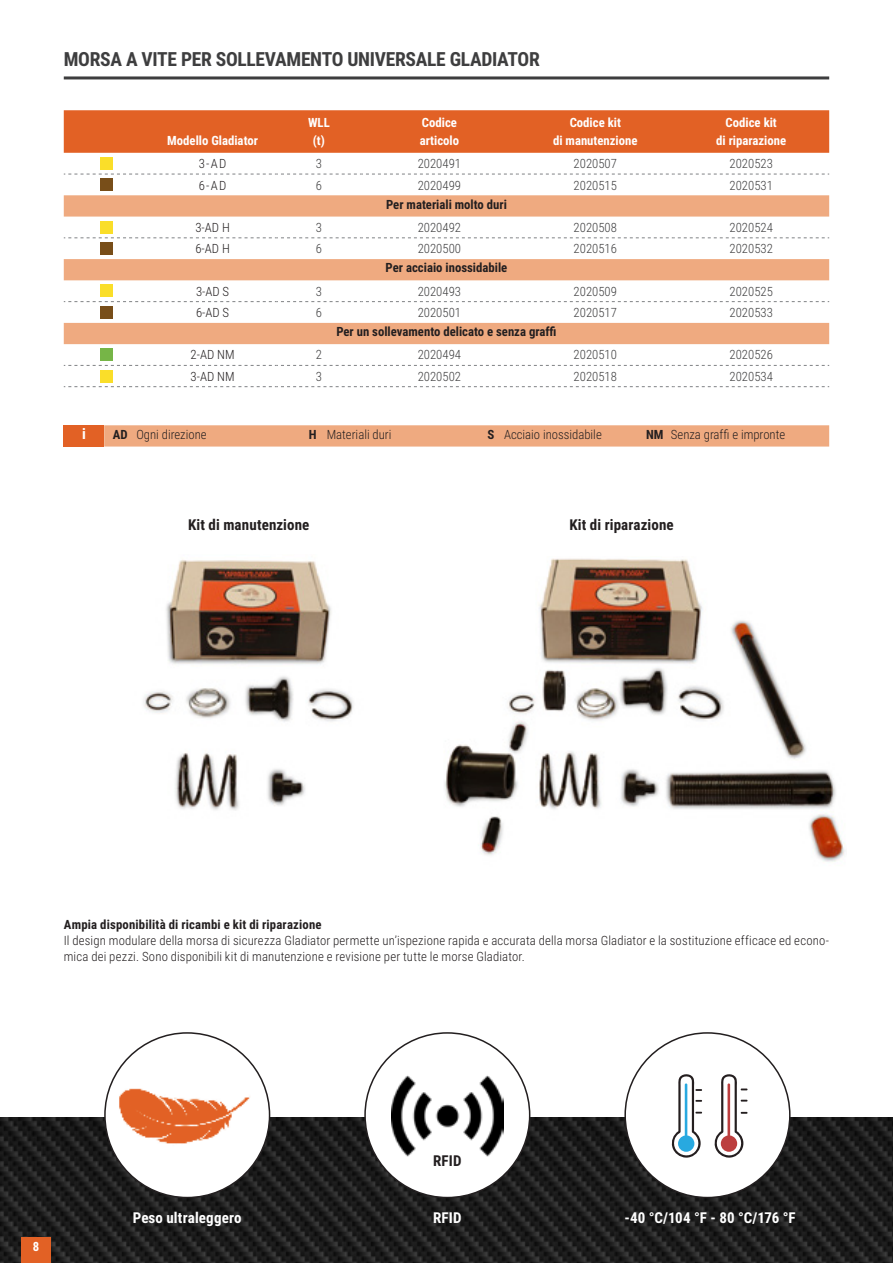
<style>
.page{position:relative;width:893px;height:1263px;background:#fff}
.page>*{position:absolute;margin:0;border:0;box-sizing:border-box;transform-origin:0 0}
._0-kop_2{font:700 19.5px "Roboto Condensed";letter-spacing:-.015em;color:#3e3e3f}
.bij-gecentreerd_bold_10{font:700 15px "Roboto Condensed";letter-spacing:.01em;color:#231f20}
.bij-diap-gecentreerd_10{font:700 15px "Roboto Condensed";letter-spacing:-.01em;color:#fff}
.bij-diap-gecentreerd_10-2{font:700 15px "Roboto Condensed";letter-spacing:.01em;color:#fff}
._1-tekst_italiaans{font:300 12.75px/15.8px "Roboto Condensed";letter-spacing:.01em;color:#231f20}
.t1{font:300 12.75px "Roboto Condensed";color:#3e3e3f}
._3-TK{font:700 12.75px "Roboto Condensed";color:#231f20}
.t2{font:700 12.75px/18px "Roboto Condensed";color:#fff;text-align:center}
</style>
<div class="page">
<img style="left:0;top:1117px;width:893px;height:146px">
<div style="left:105px;top:1033px;width:165px;height:164px;background:#fff;border-radius:50%"></div>
<img style="left:113px;top:1049px;width:149px;height:120px">
<div style="left:625px;top:1033px;width:165px;height:164px;background:#fff;border-radius:50%"></div>
<div style="left:365px;top:1033px;width:165px;height:164px;background:#fff;border-radius:50%"></div>
<img style="left:391px;top:1075px;width:112px;height:82px">
<svg style="left:714px;top:1074px;width:34px;height:84px"></svg>
<svg style="left:671px;top:1074px;width:31px;height:84px"></svg>
<hr style="left:64px;top:76px;width:765px;height:3px;background:#3e3e3f">
<img style="left:144px;top:560px;width:209px;height:250px">
<img style="left:444px;top:558px;width:401px;height:304px">
<div style="left:64px;top:110px;width:765px;height:43px;background:#e26125"></div>
<svg style="left:64px;top:195px;width:765px;height:149px"></svg>
<svg style="left:64px;top:174px;width:765px;height:1px"></svg>
<svg style="left:64px;top:237px;width:765px;height:1px"></svg>
<svg style="left:64px;top:301px;width:765px;height:1px"></svg>
<svg style="left:64px;top:365px;width:765px;height:1px"></svg>
<svg style="left:64px;top:386px;width:765px;height:1px"></svg>
<div style="left:100px;top:157px;width:13px;height:13px;background:#fade29"></div>
<div style="left:100px;top:178px;width:13px;height:13px;background:#784e19"></div>
<div style="left:100px;top:221px;width:13px;height:12px;background:#fade29"></div>
<div style="left:100px;top:242px;width:13px;height:13px;background:#784e19"></div>
<div style="left:100px;top:284px;width:13px;height:13px;background:#fade29"></div>
<div style="left:100px;top:306px;width:13px;height:13px;background:#784e19"></div>
<div style="left:100px;top:348px;width:13px;height:13px;background:#76b547"></div>
<div style="left:100px;top:370px;width:13px;height:12px;background:#fade29"></div>
<div style="left:64px;top:425px;width:40px;height:22px;background:#e26125"></div>
<svg style="left:104px;top:425px;width:725px;height:22px;background:#efac84"></svg>
<div style="left:21px;top:1237px;width:30px;height:26px;background:#e26125"></div>
<p class="_0-kop_2" style="left:64px;top:45px;width:477px">MORSA A VITE PER SOLLEVAMENTO UNIVERSALE GLADIATOR</p>
<p class="t2" style="left:167px;top:131px;width:92px">Modello Gladiator</p>
<p class="t2" style="left:308px;top:113px;width:23px">WLL</p>
<p class="t2" style="left:313px;top:131px;width:14px">(t)</p>
<p class="t2" style="left:422px;top:113px;width:37px">Codice</p>
<p class="t2" style="left:420px;top:131px;width:41px">articolo</p>
<p class="t2" style="left:553px;top:113px;width:86px">Codice kit<br>di manutenzione</p>
<p class="t2" style="left:716px;top:113px;width:71px">Codice kit<br>di riparazione</p>
<p class="_1-tekst_italiaans" style="left:199px;top:155px;width:29px">3-AD</p>
<p class="t1" style="left:316px;top:155px;width:8px">3</p>
<p class="t1" style="left:418px;top:155px;width:45px">2020491</p>
<p class="t1" style="left:574px;top:155px;width:45px">2020507</p>
<p class="t1" style="left:729px;top:155px;width:45px">2020523</p>
<p class="_1-tekst_italiaans" style="left:199px;top:177px;width:29px">6-AD</p>
<p class="t1" style="left:316px;top:176px;width:8px">6</p>
<p class="t1" style="left:418px;top:176px;width:45px">2020499</p>
<p class="t1" style="left:574px;top:176px;width:45px">2020515</p>
<p class="t1" style="left:729px;top:176px;width:45px">2020531</p>
<p class="_3-TK" style="left:386px;top:195px;width:122px">Per materiali molto duri</p>
<p class="_1-tekst_italiaans" style="left:195px;top:219px;width:36px">3-AD H</p>
<p class="t1" style="left:316px;top:218px;width:8px">3</p>
<p class="t1" style="left:418px;top:218px;width:45px">2020492</p>
<p class="t1" style="left:574px;top:218px;width:45px">2020508</p>
<p class="t1" style="left:729px;top:218px;width:45px">2020524</p>
<p class="_1-tekst_italiaans" style="left:195px;top:241px;width:36px">6-AD H</p>
<p class="t1" style="left:316px;top:240px;width:8px">6</p>
<p class="t1" style="left:418px;top:240px;width:45px">2020500</p>
<p class="t1" style="left:574px;top:240px;width:45px">2020516</p>
<p class="t1" style="left:729px;top:240px;width:45px">2020532</p>
<p class="_3-TK" style="left:386px;top:259px;width:123px">Per acciaio inossidabile</p>
<p class="_1-tekst_italiaans" style="left:196px;top:283px;width:35px">3-AD S</p>
<p class="t1" style="left:316px;top:282px;width:8px">3</p>
<p class="t1" style="left:418px;top:282px;width:45px">2020493</p>
<p class="t1" style="left:574px;top:282px;width:45px">2020509</p>
<p class="t1" style="left:729px;top:282px;width:45px">2020525</p>
<p class="_1-tekst_italiaans" style="left:196px;top:304px;width:35px">6-AD S</p>
<p class="t1" style="left:316px;top:304px;width:8px">6</p>
<p class="t1" style="left:418px;top:304px;width:45px">2020501</p>
<p class="t1" style="left:574px;top:304px;width:45px">2020517</p>
<p class="t1" style="left:729px;top:304px;width:45px">2020533</p>
<p class="_3-TK" style="left:336px;top:323px;width:222px">Per un sollevamento delicato e senza graffi</p>
<p class="_1-tekst_italiaans" style="left:191px;top:346px;width:46px">2-AD NM</p>
<p class="t1" style="left:316px;top:346px;width:8px">2</p>
<p class="t1" style="left:418px;top:346px;width:45px">2020494</p>
<p class="t1" style="left:574px;top:346px;width:45px">2020510</p>
<p class="t1" style="left:729px;top:346px;width:45px">2020526</p>
<p class="_1-tekst_italiaans" style="left:191px;top:368px;width:46px">3-AD NM</p>
<p class="t1" style="left:316px;top:367px;width:8px">3</p>
<p class="t1" style="left:418px;top:367px;width:45px">2020502</p>
<p class="t1" style="left:574px;top:367px;width:45px">2020518</p>
<p class="t1" style="left:729px;top:367px;width:45px">2020534</p>
<p class="bij-diap-gecentreerd_10-2" style="left:82px;top:424px;width:5px">i</p>
<p class="_3-TK" style="left:113px;top:425px;width:16px">AD</p>
<p class="_1-tekst_italiaans" style="left:136px;top:426px;width:72px">Ogni direzione</p>
<p class="_3-TK" style="left:309px;top:425px;width:9px">H</p>
<p class="_1-tekst_italiaans" style="left:327px;top:426px;width:66px">Materiali duri</p>
<p class="_3-TK" style="left:487px;top:425px;width:8px">S</p>
<p class="_1-tekst_italiaans" style="left:504px;top:426px;width:99px">Acciaio inossidabile</p>
<p class="_3-TK" style="left:646px;top:425px;width:19px">NM</p>
<p class="_1-tekst_italiaans" style="left:671px;top:426px;width:116px">Senza graffi e impronte</p>
<p class="bij-gecentreerd_bold_10" style="left:188px;top:514px;width:123px">Kit di manutenzione</p>
<p class="bij-gecentreerd_bold_10" style="left:569px;top:514px;width:106px">Kit di riparazione</p>
<p class="_3-TK" style="left:64px;top:916px;width:259px">Ampia disponibilità di ricambi e kit di riparazione</p>
<p class="_1-tekst_italiaans" style="left:64px;top:932px;width:767px">Il design modulare della morsa di sicurezza Gladiator permette un’ispezione rapida e accurata della morsa Gladiator e la sostituzione efficace ed econo&shy;mica dei pezzi. Sono disponibili kit di manutenzione e revisione per tutte le morse Gladiator.</p>
<p class="t2" style="left:33px;top:1237px;width:8px">8</p>
<p class="bij-gecentreerd_bold_10" style="left:433px;top:1150px;width:30px">RFID</p>
<p class="bij-diap-gecentreerd_10-2" style="left:133px;top:1207px;width:110px">Peso ultraleggero</p>
<p class="bij-diap-gecentreerd_10-2" style="left:433px;top:1207px;width:30px">RFID</p>
<p class="bij-diap-gecentreerd_10" style="left:624px;top:1207px;width:173px">-40 °C/104 °F - 80 °C/176 °F</p>
</div>
